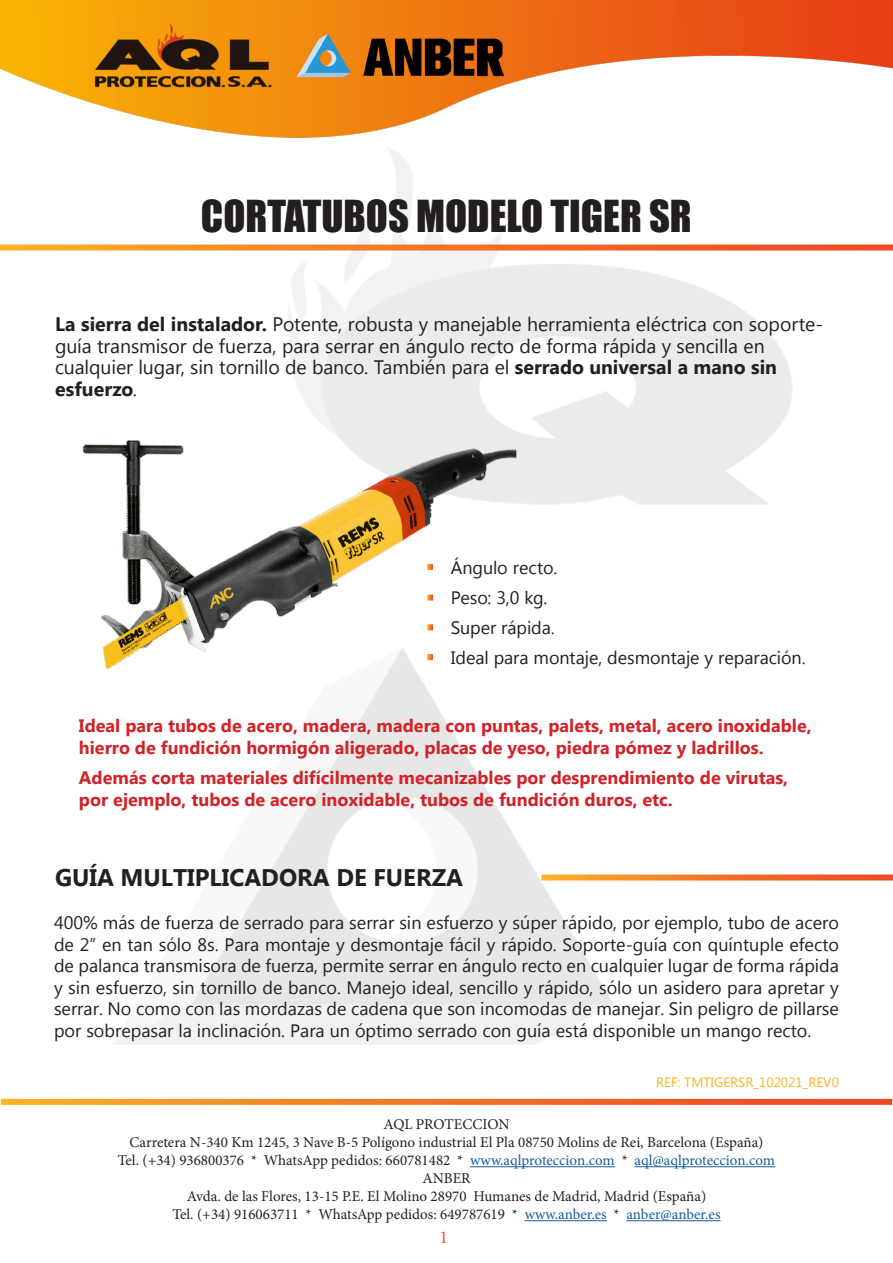
<style>
.page{position:relative;width:893px;height:1263px;background:#fff}
.page>*{position:absolute;margin:0;border:0;box-sizing:border-box;transform-origin:0 0}
.t1{font:40.5px "Impact";color:#231f20}
.t2{font:700 24px "Microsoft New Tai Lue";color:#231f20}
.t3{font:19.5px/21.9px "Microsoft Tai Le";letter-spacing:-.005em;color:#231f20}
.t4{font:18px/21.6px "Microsoft New Tai Lue";color:#231f20;text-align:justify}
.t5{font:700 18px/21.9px "Microsoft Tai Le";color:#d1232a}
.t6{font:18px/30px "Microsoft Tai Le";letter-spacing:-.005em;color:#231f20}
.t7{font:18px "Minion Pro";color:#f05126}
.t8{font:15px/18px "Minion Pro";color:#231f20;text-align:center}
.t9{font:13.5px "Microsoft New Tai Lue";color:#fcb325}
.s1{font-weight:700}
.s2{color:#175d9e}
</style>
<div class="page">
<svg style="left:1px;top:1099px;width:891px;height:6px;background:#f4792a"></svg>
<hr style="left:470px;top:1166px;width:145px;height:1px;background:#175d9e">
<hr style="left:634px;top:1166px;width:141px;height:1px;background:#175d9e">
<hr style="left:525px;top:1220px;width:82px;height:1px;background:#175d9e">
<hr style="left:626px;top:1220px;width:94px;height:1px;background:#175d9e">
<svg style="left:0;top:245px;width:893px;height:6px;background:#f48037"></svg>
<img style="left:0;top:0;width:893px;height:149px">
<img style="left:82px;top:435px;width:439px;height:239px">
<svg style="left:427px;top:564px;width:6px;height:6px"></svg>
<svg style="left:427px;top:595px;width:6px;height:6px"></svg>
<svg style="left:427px;top:624px;width:6px;height:6px"></svg>
<svg style="left:427px;top:654px;width:6px;height:6px"></svg>
<svg style="left:541px;top:874px;width:352px;height:6px;background:#f48239"></svg>
<h1 class="t1" style="left:201px;top:184px;width:492px">CORTATUBOS MODELO TIGER SR</h1>
<p class="t3" style="left:55px;top:314px;width:770px"><span class="s1">La sierra del instalador.</span> Potente, robusta y manejable herramienta eléctrica con soporte&shy;guía transmisor de fuerza, para serrar en ángulo recto de forma rápida y sencilla en cualquier lugar, sin tornillo de banco. También para el <span class="s1">serrado universal a mano sin esfuerzo</span>.</p>
<p class="t6" style="left:451px;top:553px;width:356px">Ángulo recto.<br>Peso: 3,0 kg.<br>Super rápida.<br>Ideal para montaje, desmontaje y reparación.</p>
<p class="t5" style="left:79px;top:716px;width:734px">Ideal para tubos de acero, madera, madera con puntas, palets, metal, acero inoxidable, hierro de fundición hormigón aligerado, placas de yeso, piedra pómez y ladrillos.</p>
<p class="t5" style="left:79px;top:767px;width:711px">Además corta materiales difícilmente mecanizables por desprendimiento de virutas, por ejemplo, tubos de acero inoxidable, tubos de fundición duros, etc.</p>
<h2 class="t2" style="left:55px;top:863px;width:410px">GUÍA MULTIPLICADORA DE FUERZA</h2>
<p class="t4" style="left:54px;top:913px;width:786px">400% más de fuerza de serrado para serrar sin esfuerzo y súper rápido, por ejemplo, tubo de acero de 2” en tan sólo 8s. Para montaje y desmontaje fácil y rápido. Soporte-guía con quíntuple efecto de palanca transmisora de fuerza, permite serrar en ángulo recto en cualquier lugar de forma rápida y sin esfuerzo, sin tornillo de banco. Manejo ideal, sencillo y rápido, sólo un asidero para apretar y serrar. No como con las mordazas de cadena que son incomodas de manejar. Sin peligro de pillarse por sobrepasar la inclinación. Para un óptimo serrado con guía está disponible un mango recto.</p>
<p class="t9" style="left:656px;top:1074px;width:184px">REF: TMTIGERSR_102021_REV0</p>
<p class="t8" style="left:118px;top:1115px;width:659px">AQL PROTECCION<br>Carretera N-340 Km 1245, 3 Nave B-5 Polígono industrial El Pla 08750 Molins de Rei, Barcelona (España)<br>Tel. (+34) 936800376 * WhatsApp pedidos: 660781482 * <span class="s2">www.aqlproteccion.com</span> * <span class="s2">aql@aqlproteccion.com </span>ANBER<br>Avda. de las Flores, 13-15 P.E. El Molino 28970 Humanes de Madrid, Madrid (España)<br>Tel. (+34) 916063711 * WhatsApp pedidos: 649787619 * <span class="s2">www.anber.es</span> * <span class="s2">anber@anber.es</span></p>
<p class="t7" style="left:439px;top:1225px;width:10px">1</p>
</div>
